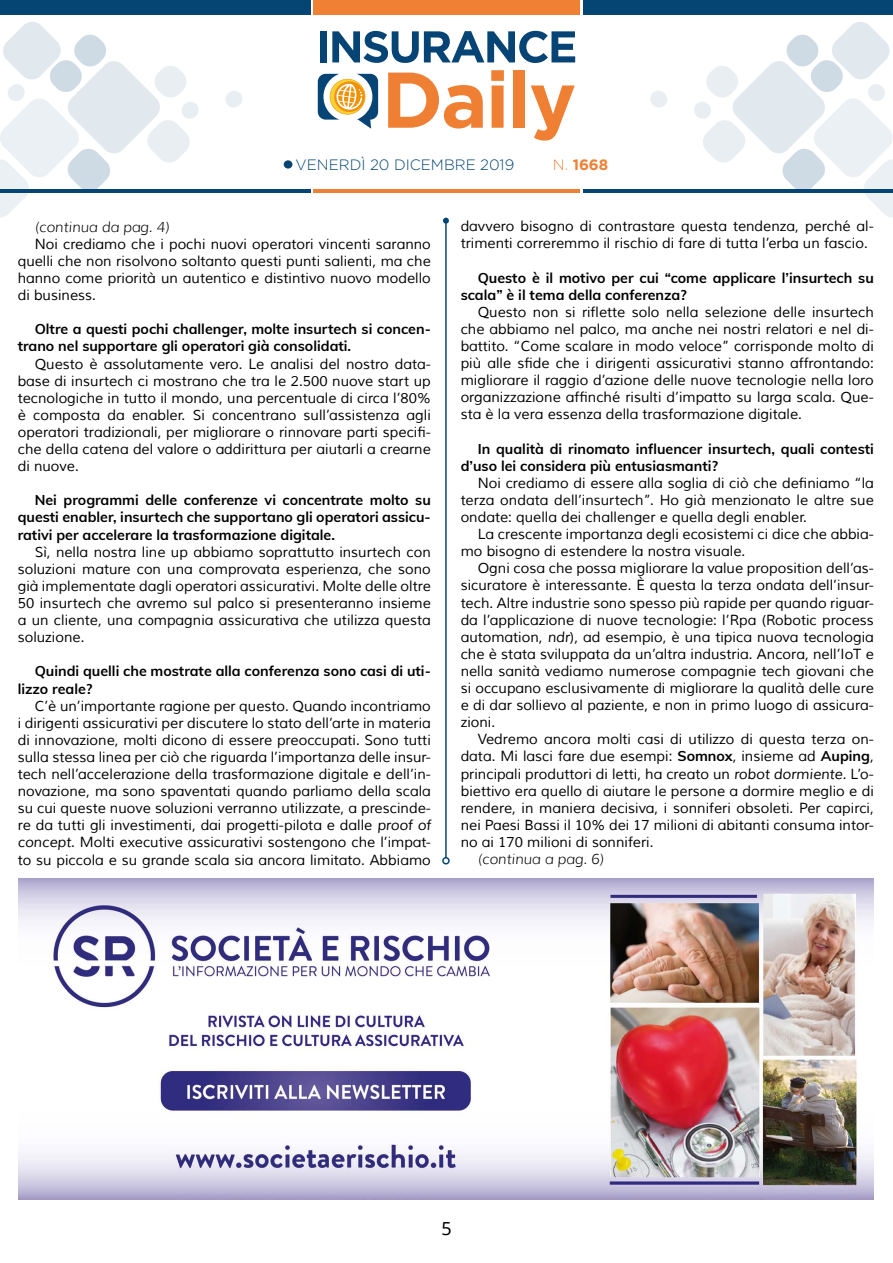
<style>
.page{position:relative;width:893px;height:1263px;background:#fff}
.page>*{position:absolute;margin:0;border:0;box-sizing:border-box;transform-origin:0 0}
.t1{font:18px "Noto Sans";color:#000}
.t2{font:300 15px "Gotham";color:#054573}
.t3{font:700 15px "Gotham";color:#f08033}
.t4{font:14.25px/17.1px "Muli";color:#000;text-align:justify}
.t5{font:700 14.25px/17.1px "Muli";color:#000}
.t6{font:italic 300 14.25px "Muli";color:#000}
.s1{font-weight:300}
.s2{font-style:italic}
.s3{font-weight:700}
</style>
<div class="page">
<div style="left:0;top:0;width:310px;height:15px;background:#054573"></div>
<div style="left:313px;top:0;width:266px;height:15px;background:#f08033"></div>
<hr style="left:0;top:189px;width:310px;height:3px;background:#054573">
<hr style="left:313px;top:189px;width:266px;height:3px;background:#f08033">
<div style="left:284px;top:160px;width:8px;height:9px;background:#054573;border-radius:50%"></div>
<svg style="left:650px;top:91px;width:17px;height:17px"></svg>
<svg style="left:225px;top:91px;width:17px;height:17px"></svg>
<svg style="left:693px;top:22px;width:200px;height:196px"></svg>
<svg style="left:0;top:22px;width:199px;height:196px"></svg>
<svg style="left:318px;top:74px;width:60px;height:55px"></svg>
<svg style="left:388px;top:73px;width:95px;height:56px"></svg>
<svg style="left:491px;top:70px;width:13px;height:58px"></svg>
<div style="left:513px;top:70px;width:12px;height:58px;background:#ef7f32"></div>
<svg style="left:531px;top:85px;width:44px;height:56px"></svg>
<div style="left:320px;top:31px;width:6px;height:31px;background:#054474"></div>
<svg style="left:332px;top:31px;width:243px;height:32px"></svg>
<hr style="left:583px;top:189px;width:310px;height:3px;background:#054573">
<div style="left:583px;top:0;width:310px;height:15px;background:#054573"></div>
<hr style="left:445px;top:221px;width:2px;height:637px;background:#054573">
<svg style="left:443px;top:218px;width:6px;height:6px"></svg>
<div style="left:442px;top:857px;width:8px;height:7px;border:2px solid #054573;border-radius:50%"></div>
<img style="left:18px;top:879px;width:856px;height:320px">
<p class="t2" style="left:296px;top:157px;width:220px">VENERDÌ 20 DICEMBRE 2019</p>
<p class="t3" style="left:553px;top:156px;width:57px"><span class="s1">N.</span> 1668</p>
<p class="t6" style="left:35px;top:218px;width:136px">(continua da pag. 4)</p>
<p class="t4" style="left:18px;top:236px;width:415px;text-indent:17px">Noi crediamo che i pochi nuovi operatori vincenti saranno quelli che non risolvono soltanto questi punti salienti, ma che hanno come priorità un autentico e distintivo nuovo modello di business.</p>
<p class="t5" style="left:18px;top:320px;width:415px;text-indent:17px">Oltre a questi pochi challenger, molte insurtech si concen&shy;trano nel supportare gli operatori già consolidati.</p>
<p class="t4" style="left:18px;top:355px;width:415px;text-indent:17px">Questo è assolutamente vero. Le analisi del nostro data&shy;base di insurtech ci mostrano che tra le 2.500 nuove start up tecnologiche in tutto il mondo, una percentuale di circa l’80% è composta da enabler. Si concentrano sull’assistenza agli operatori tradizionali, per migliorare o rinnovare parti specifi&shy;che della catena del valore o addirittura per aiutarli a crearne di nuove.</p>
<p class="t5" style="left:18px;top:491px;width:415px;text-align:justify;text-indent:17px">Nei programmi delle conferenze vi concentrate molto su questi enabler, insurtech che supportano gli operatori assicu&shy;rativi per accelerare la trasformazione digitale.</p>
<p class="t4" style="left:18px;top:543px;width:415px;text-indent:17px">Sì, nella nostra line up abbiamo soprattutto insurtech con soluzioni mature con una comprovata esperienza, che sono già implementate dagli operatori assicurativi. Molte delle oltre 50 insurtech che avremo sul palco si presenteranno insieme a un cliente, una compagnia assicurativa che utilizza questa soluzione.</p>
<p class="t5" style="left:18px;top:662px;width:415px;text-indent:17px">Quindi quelli che mostrate alla conferenza sono casi di uti&shy;lizzo reale?</p>
<p class="t4" style="left:18px;top:697px;width:415px;text-indent:17px">C’è un’importante ragione per questo. Quando incontriamo i dirigenti assicurativi per discutere lo stato dell’arte in materia di innovazione, molti dicono di essere preoccupati. Sono tutti sulla stessa linea per ciò che riguarda l’importanza delle insur&shy;tech nell’accelerazione della trasformazione digitale e dell’in&shy;novazione, ma sono spaventati quando parliamo della scala su cui queste nuove soluzioni verranno utilizzate, a prescinde&shy;re da tutti gli investimenti, dai progetti-pilota e dalle <span class="s2">proof of concept</span>. Molti executive assicurativi sostengono che l’impat&shy;to su piccola e su grande scala sia ancora limitato. Abbiamo</p>
<p class="t4" style="left:461px;top:218px;width:415px">davvero bisogno di contrastare questa tendenza, perché al&shy;trimenti correremmo il rischio di fare di tutta l’erba un fascio.</p>
<p class="t5" style="left:461px;top:268px;width:415px;text-indent:17px">Questo è il motivo per cui “come applicare l’insurtech su scala” è il tema della conferenza?</p>
<p class="t4" style="left:461px;top:304px;width:415px;text-indent:17px">Questo non si riflette solo nella selezione delle insurtech che abbiamo nel palco, ma anche nei nostri relatori e nel di&shy;battito. “Come scalare in modo veloce” corrisponde molto di più alle sfide che i dirigenti assicurativi stanno affrontando: migliorare il raggio d’azione delle nuove tecnologie nella loro organizzazione affinché risulti d’impatto su larga scala. Que&shy;sta è la vera essenza della trasformazione digitale.</p>
<p class="t5" style="left:461px;top:439px;width:415px;text-indent:17px">In qualità di rinomato influencer insurtech, quali contesti d’uso lei considera più entusiasmanti?</p>
<p class="t4" style="left:461px;top:475px;width:415px;text-indent:17px">Noi crediamo di essere alla soglia di ciò che definiamo “la terza ondata dell’insurtech”. Ho già menzionato le altre sue ondate: quella dei challenger e quella degli enabler.</p>
<p class="t4" style="left:461px;top:526px;width:415px;text-indent:17px">La crescente importanza degli ecosistemi ci dice che abbia&shy;mo bisogno di estendere la nostra visuale.</p>
<p class="t4" style="left:461px;top:560px;width:415px;text-indent:17px">Ogni cosa che possa migliorare la value proposition dell’as&shy;sicuratore è interessante. È questa la terza ondata dell’insur&shy;tech. Altre industrie sono spesso più rapide per quando riguar&shy;da l’applicazione di nuove tecnologie: l’Rpa (Robotic process automation, <span class="s2">ndr</span>), ad esempio, è una tipica nuova tecnologia che è stata sviluppata da un’altra industria. Ancora, nell’IoT e nella sanità vediamo numerose compagnie tech giovani che si occupano esclusivamente di migliorare la qualità delle cure e di dar sollievo al paziente, e non in primo luogo di assicura&shy;zioni.</p>
<p class="t4" style="left:461px;top:731px;width:415px;text-indent:17px">Vedremo ancora molti casi di utilizzo di questa terza on&shy;data. Mi lasci fare due esempi: <span class="s3">Somnox</span>, insieme ad <span class="s3">Auping</span>, principali produttori di letti, ha creato un <span class="s2">robot dormiente</span>. L’o&shy;biettivo era quello di aiutare le persone a dormire meglio e di rendere, in maniera decisiva, i sonniferi obsoleti. Per capirci, nei Paesi Bassi il 10% dei 17 milioni di abitanti consuma intor&shy;no ai 170 milioni di sonniferi.</p>
<p class="t6" style="left:478px;top:850px;width:128px">(continua a pag. 6)</p>
<p class="t1" style="left:441px;top:1216px;width:12px">5</p>
</div>
